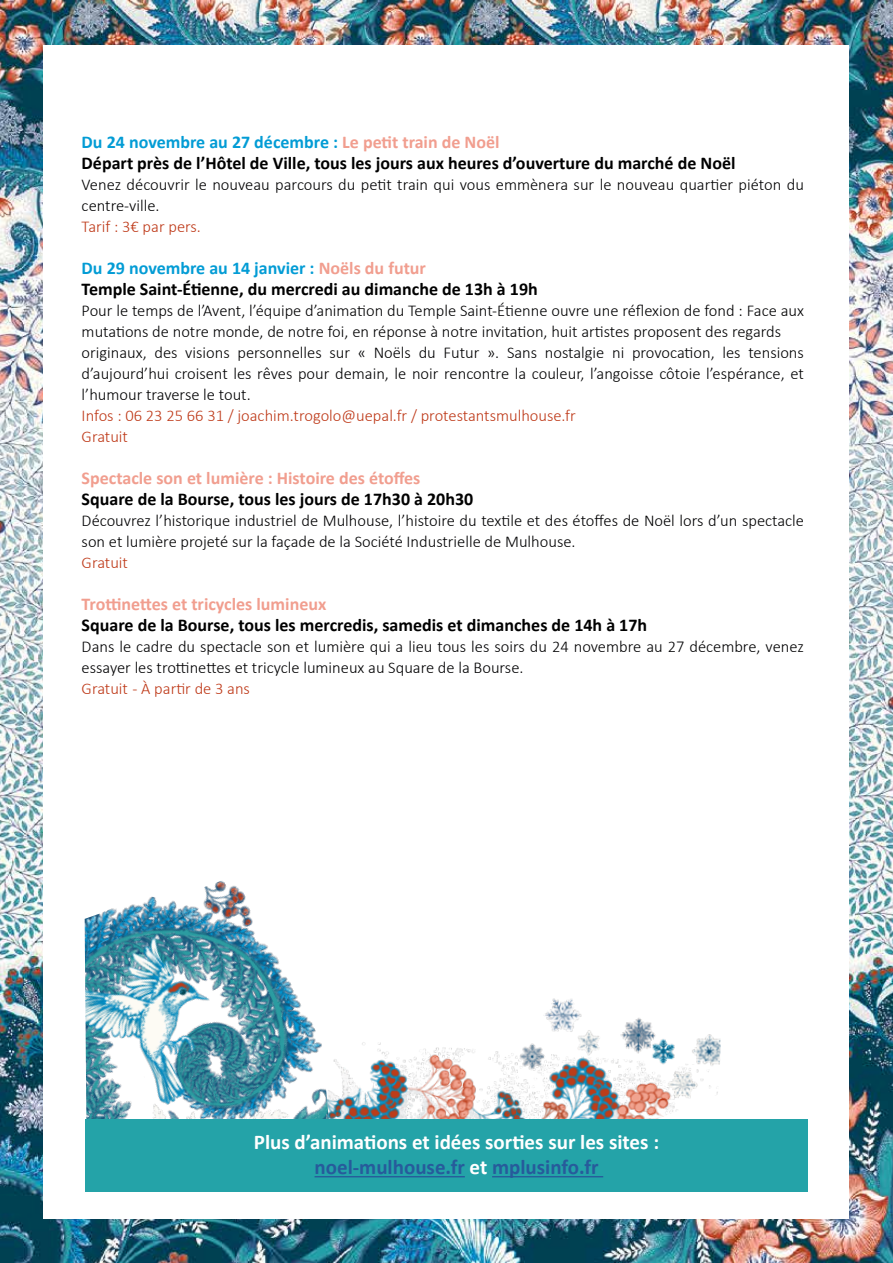
<style>
.page{position:relative;width:893px;height:1263px;background:#fff}
.page>*{position:absolute;margin:0;border:0;box-sizing:border-box;transform-origin:0 0}
.t1{font:700 21px/25.2px "Calibri";color:#fff;text-align:center}
.t2{font:700 18px/21px "Calibri";color:#000}
.t3{font:700 18px "Calibri";color:#f19e8f}
.t4{font:300 16.5px/21px "Calibri";color:#020203}
.t5{font:300 16.5px/21px "Calibri";color:#be3918}
.s1{color:#039cd5}
.s2{color:#f19e8f}
.s3{color:#275b9b}
</style>
<div class="page">
<img style="left:0;top:0;width:893px;height:1263px">
<div style="left:44px;top:45px;width:805px;height:1173px;background:#fff"></div>
<img style="left:85px;top:881px;width:231px;height:250px">
<img style="left:316px;top:1042px;width:404px;height:214px">
<div style="left:86px;top:1119px;width:722px;height:72px;background:#24a3a8"></div>
<hr style="left:315px;top:1176px;width:150px;height:1px;background:#275b9b">
<hr style="left:492px;top:1176px;width:111px;height:1px;background:#275b9b">
<img style="left:465px;top:998px;width:256px;height:119px">
<p class="t2" style="left:82px;top:131px;width:655px"><span class="s1">Du 24 novembre au 27 décembre :</span> <span class="s2">Le petit train de Noël<br></span>Départ près de l’Hôtel de Ville, tous les jours aux heures d’ouverture du marché de Noël</p>
<p class="t4" style="left:82px;top:174px;width:724px">Venez découvrir le nouveau parcours du petit train qui vous emmènera sur le nouveau quartier piéton du centre-ville.</p>
<p class="t5" style="left:82px;top:216px;width:121px">Tarif : 3€ par pers.</p>
<p class="t2" style="left:82px;top:257px;width:458px"><span class="s1">Du 29 novembre au 14 janvier :</span> <span class="s2">Noëls du futur<br></span>Temple Saint-Étienne, du mercredi au dimanche de 13h à 19h</p>
<p class="t4" style="left:82px;top:300px;width:724px">Pour le temps de l’Avent, l’équipe d’animation du Temple Saint-Étienne ouvre une réflexion de fond : Face aux mutations de notre monde, de notre foi, en réponse à notre invitation, huit artistes proposent des regards originaux, des visions personnelles sur « Noëls du Futur ». Sans nostalgie ni provocation, les tensions d’aujourd’hui croisent les rêves pour demain, le noir rencontre la couleur, l’angoisse côtoie l’espérance, et l’humour traverse le tout.</p>
<p class="t5" style="left:82px;top:405px;width:496px">Infos : 06 23 25 66 31 / joachim.trogolo@uepal.fr / protestantsmulhouse.fr<br>Gratuit</p>
<p class="t3" style="left:82px;top:465px;width:340px">Spectacle son et lumière : Histoire des étoffes</p>
<p class="t2" style="left:82px;top:488px;width:393px">Square de la Bourse, tous les jours de 17h30 à 20h30</p>
<p class="t4" style="left:82px;top:510px;width:724px">Découvrez l’historique industriel de Mulhouse, l’histoire du textile et des étoffes de Noël lors d’un spectacle son et lumière projeté sur la façade de la Société Industrielle de Mulhouse.</p>
<p class="t5" style="left:82px;top:552px;width:48px">Gratuit</p>
<p class="t3" style="left:82px;top:591px;width:246px">Trottinettes et tricycles lumineux</p>
<p class="t2" style="left:82px;top:614px;width:567px">Square de la Bourse, tous les mercredis, samedis et dimanches de 14h à 17h</p>
<p class="t4" style="left:82px;top:636px;width:724px">Dans le cadre du spectacle son et lumière qui a lieu tous les soirs du 24 novembre au 27 décembre, venez essayer les trottinettes et tricycle lumineux au Square de la Bourse.</p>
<p class="t5" style="left:82px;top:678px;width:170px">Gratuit - À partir de 3 ans</p>
<p class="t1" style="left:254px;top:1129px;width:407px">Plus d’animations et idées sorties sur les sites : <span class="s3">noel-mulhouse.fr</span> et <span class="s3">mplusinfo.fr</span></p>
</div>
